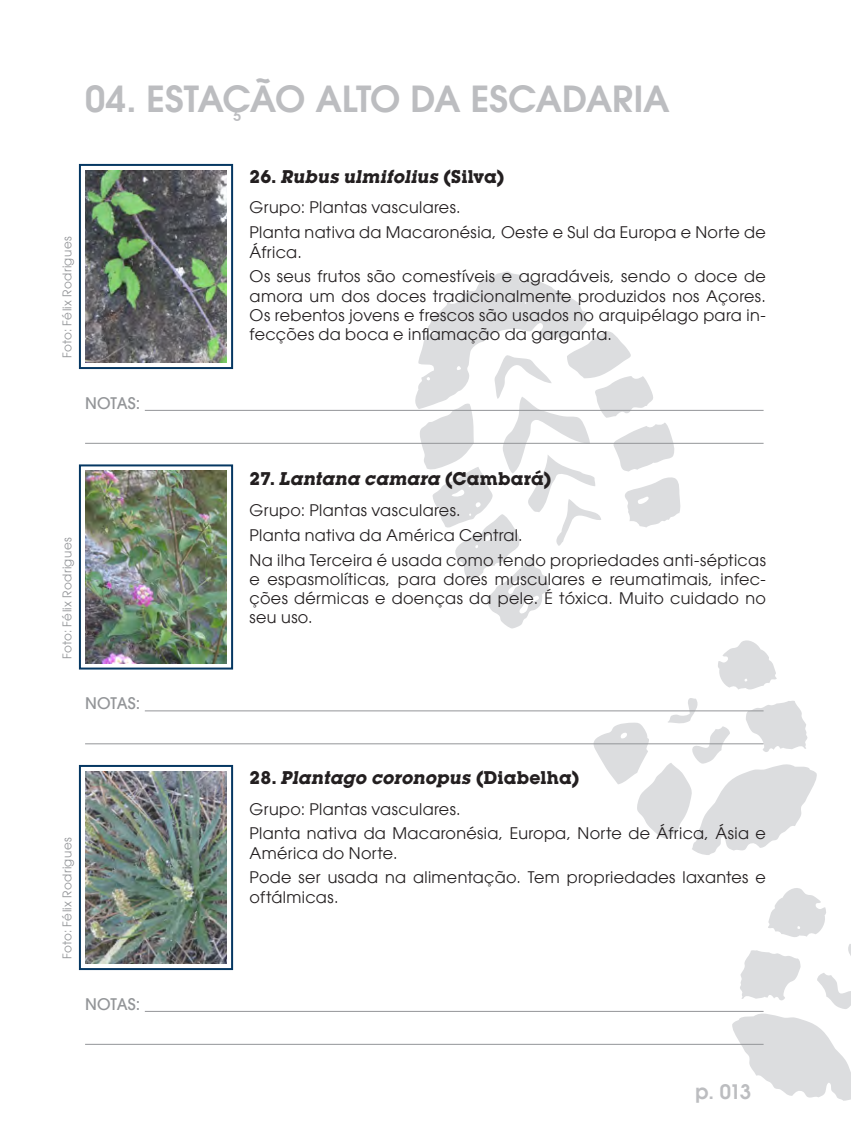
<style>
.page{position:relative;width:851px;height:1134px;background:#fff}
.page>*{position:absolute;margin:0;border:0;box-sizing:border-box;transform-origin:0 0}
.t1{font:600 36px "Avant Garde LT";letter-spacing:-.01em;color:#bcbdc0}
.t2{font:600 20px "Avant Garde LT";color:#bcbdc0}
.t3{font:italic 700 18px "Lubalin Graph Std";letter-spacing:.01em;color:#231f20}
.t4{font:16px/19.2px "Avant Garde LT";letter-spacing:.02em;color:#231f20}
.t5{font:500 16px "Avant Garde LT";color:#939598}
.t6{font:12px "Avant Garde LT";letter-spacing:.03em;color:#939598}
.s1{font-style:normal}
</style>
<div class="page">
<div style="left:79px;top:464px;width:154px;height:205px;border:2px solid #053762"></div>
<div style="left:79px;top:765px;width:154px;height:205px;border:2px solid #053762"></div>
<div style="left:79px;top:164px;width:154px;height:205px;border:2px solid #053762"></div>
<svg style="left:412px;top:271px;width:438px;height:830px"></svg>
<img style="left:85px;top:170px;width:142px;height:193px">
<img style="left:85px;top:471px;width:142px;height:192px">
<img style="left:85px;top:771px;width:142px;height:193px">
<hr style="left:145px;top:410px;width:618px;height:1px;background:#939598">
<hr style="left:85px;top:443px;width:678px;height:1px;background:#939598">
<hr style="left:145px;top:710px;width:618px;height:1px;background:#939598">
<hr style="left:85px;top:743px;width:678px;height:1px;background:#939598">
<hr style="left:145px;top:1011px;width:618px;height:1px;background:#939598">
<hr style="left:85px;top:1044px;width:678px;height:1px;background:#939598">
<p class="t1" style="left:85px;top:75px;width:586px">04. ESTAÇÃO ALTO DA ESCADARIA</p>
<p class="t6" style="left:60px;top:358px;width:123px;rotate:-90deg">Foto: Félix Rodrigues</p>
<p class="t5" style="left:85px;top:393px;width:57px">NOTAS:</p>
<p class="t3" style="left:249px;top:165px;width:256px"><span class="s1">26.</span> Rubus ulmifolius <span class="s1">(Silva)</span></p>
<p class="t4" style="left:249px;top:198px;width:212px">Grupo: Plantas vasculares.</p>
<p class="t4" style="left:249px;top:223px;width:517px">Planta nativa da Macaronésia, Oeste e Sul da Europa e Norte de<br>África.</p>
<p class="t4" style="left:249px;top:267px;width:517px;text-align:justify">Os seus frutos são comestíveis e agradáveis, sendo o doce de amora um dos doces tradicionalmente produzidos nos Açores.<br>Os rebentos jovens e frescos são usados no arquipélago para in&shy;fecções da boca e inflamação da garganta.</p>
<p class="t6" style="left:60px;top:659px;width:123px;rotate:-90deg">Foto: Félix Rodrigues</p>
<p class="t5" style="left:85px;top:693px;width:57px">NOTAS:</p>
<p class="t6" style="left:60px;top:959px;width:123px;rotate:-90deg">Foto: Félix Rodrigues</p>
<p class="t5" style="left:85px;top:994px;width:57px">NOTAS:</p>
<p class="t3" style="left:249px;top:467px;width:303px"><span class="s1">27.</span> Lantana camara <span class="s1">(Cambará)</span></p>
<p class="t4" style="left:249px;top:500px;width:212px">Grupo: Plantas vasculares.</p>
<p class="t4" style="left:249px;top:525px;width:274px">Planta nativa da América Central.</p>
<p class="t4" style="left:249px;top:550px;width:517px;text-align:justify">Na ilha Terceira é usada como tendo propriedades anti-sépticas e espasmolíticas, para dores musculares e reumatimais, infec&shy;ções dérmicas e doenças da pele. É tóxica. Muito cuidado no seu uso.</p>
<p class="t3" style="left:249px;top:766px;width:331px"><span class="s1">28.</span> Plantago coronopus <span class="s1">(Diabelha)</span></p>
<p class="t4" style="left:249px;top:799px;width:212px">Grupo: Plantas vasculares.</p>
<p class="t4" style="left:249px;top:824px;width:517px">Planta nativa da Macaronésia, Europa, Norte de África, Ásia e<br>América do Norte.</p>
<p class="t4" style="left:249px;top:868px;width:517px">Pode ser usada na alimentação. Tem propriedades laxantes e oftálmicas.</p>
<p class="t2" style="left:695px;top:1078px;width:57px">p. 013</p>
</div>
